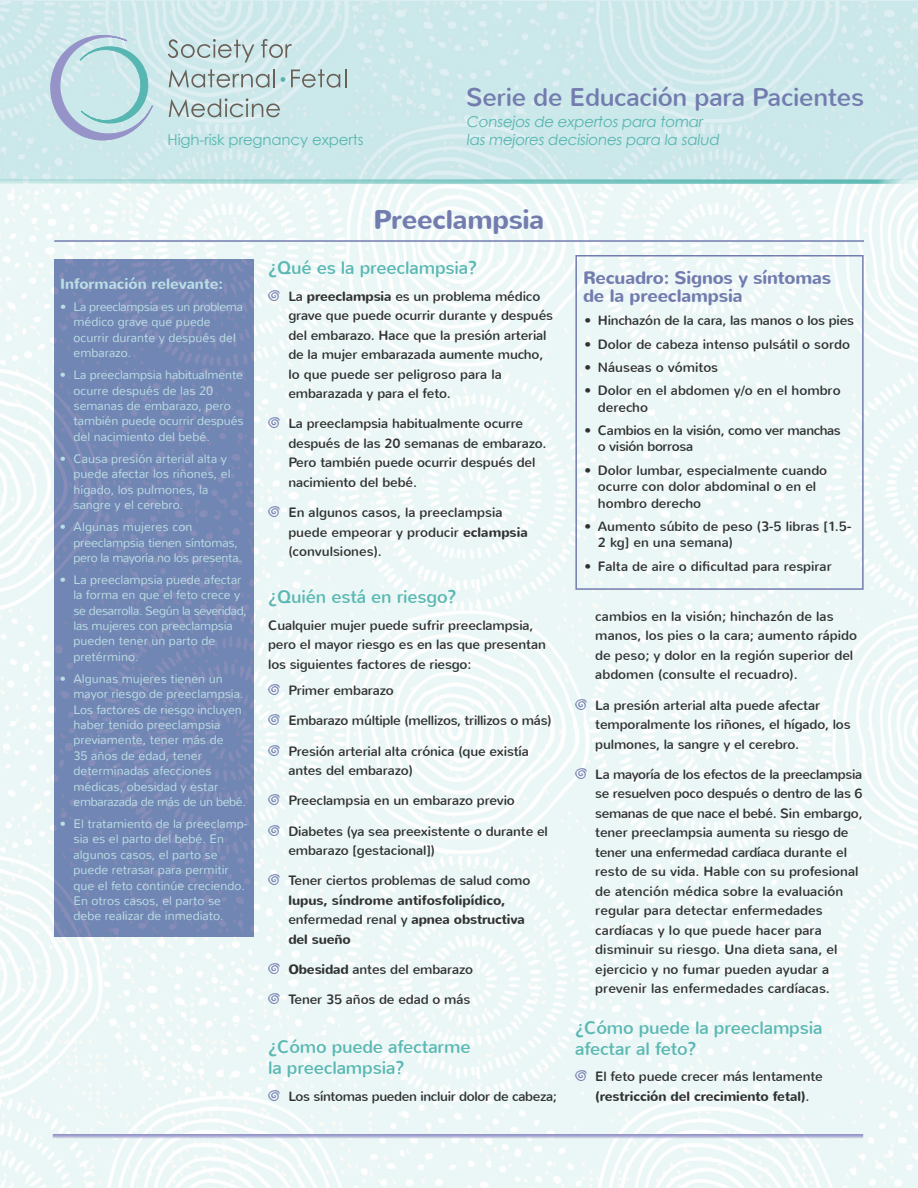
<style>
.page{position:relative;width:918px;height:1188px;background:#fff}
.page>*{position:absolute;margin:0;border:0;box-sizing:border-box;transform-origin:0 0}
.t1{font:700 27px "Nunito";letter-spacing:-.01em;color:#737cae}
.t2{font:25.5px "Nunito";letter-spacing:-.01em;color:#737cae}
.t3{font:18px/21px "Nunito";letter-spacing:-.01em;color:#5bb8b3}
.t4{font:700 18px/18px "Nunito";letter-spacing:-.01em;color:#737cae}
.t5{font:15px/18px "Century Gothic";letter-spacing:-.01em;color:#57b6b1}
.t6{font:700 15px "Nunito";color:#bbdee6}
.t7{font:13.5px/19.5px "Nunito";letter-spacing:-.01em;color:#313232}
.t8{font:700 13.5px/19.5px "Nunito";letter-spacing:-.01em;color:#313232}
.t9{font:300 12.3px/15.3px "Nunito";color:#bbdee6}
.s1{font-family:"Good Dog Bones";color:#737cae}
.s2{font-weight:700}
.s3{font-family:"Good Dog Bones";font-weight:400;color:#737cae}
.s4{font-weight:400}
</style>
<div class="page">
<img style="left:0;top:1px;width:918px;height:1187px">
<svg style="left:0;top:179px;width:918px;height:5px;background:#96d1ce"></svg>
<svg style="left:168px;top:39px;width:86px;height:23px;background:#bdcfd0"></svg>
<svg style="left:261px;top:39px;width:31px;height:19px"></svg>
<svg style="left:169px;top:69px;width:106px;height:19px;background:#b9c8c8"></svg>
<svg style="left:281px;top:77px;width:4px;height:5px"></svg>
<svg style="left:291px;top:69px;width:56px;height:19px"></svg>
<svg style="left:169px;top:98px;width:111px;height:19px;background:#b7c8c8"></svg>
<svg style="left:50px;top:35px;width:103px;height:106px;background:#bbd7e0"></svg>
<svg style="left:53px;top:1134px;width:810px;height:4px;background:#abadd3"></svg>
<svg style="left:54px;top:260px;width:200px;height:677px;background:#7386b4"></svg>
<hr style="left:54px;top:240px;width:810px;height:2px;background:#737cae">
<div style="left:575px;top:255px;width:289px;height:335px;border:2px solid #737cae"></div>
<p class="t5" style="left:168px;top:130px;width:197px">High-risk pregnancy experts</p>
<h2 class="t2" style="left:466px;top:80px;width:399px">Serie de Educación para Pacientes</h2>
<p class="t5" style="left:466px;top:112px;width:256px">Consejos de expertos para tomar las mejores decisiones para la salud</p>
<p class="t6" style="left:60px;top:274px;width:165px">Información relevante:</p>
<p class="t9" style="left:74px;top:299px;width:171px;text-indent:-14px">• La preeclampsia es un problema médico grave que puede ocurrir durante y después del embarazo.</p>
<p class="t9" style="left:74px;top:368px;width:172px;text-indent:-14px">• La preeclampsia habitualmente ocurre después de las 20 semanas de embarazo, pero también puede ocurrir después del nacimiento del bebé.</p>
<p class="t9" style="left:74px;top:451px;width:159px;text-indent:-14px">• Causa presión arterial alta y puede afectar los riñones, el hígado, los pulmones, la sangre y el cerebro.</p>
<p class="t9" style="left:74px;top:519px;width:170px;text-indent:-14px">• Algunas mujeres con preeclampsia tienen síntomas, pero la mayoría no los presenta.</p>
<p class="t9" style="left:74px;top:572px;width:175px;text-indent:-14px">• La preeclampsia puede afectar la forma en que el feto crece y se desarrolla. Según la severidad, las mujeres con preeclampsia pueden tener un parto de pretérmino.</p>
<p class="t9" style="left:74px;top:671px;width:174px;text-indent:-14px">• Algunas mujeres tienen un mayor riesgo de preeclampsia.<br>Los factores de riesgo incluyen haber tenido preeclampsia previamente, tener más de<br>35 años de edad, tener determinadas afecciones médicas, obesidad y estar embarazada de más de un bebé.</p>
<p class="t9" style="left:74px;top:816px;width:176px;text-indent:-14px">• El tratamiento de la preeclamp&shy;sia es el parto del bebé. En algunos casos, el parto se puede retrasar para permitir que el feto continúe creciendo.<br>En otros casos, el parto se debe realizar de inmediato.</p>
<h1 class="t1" style="left:374px;top:201px;width:172px">Preeclampsia</h1>
<h3 class="t3" style="left:268px;top:258px;width:211px">¿Qué es la preeclampsia?</h3>
<p class="t7" style="left:288px;top:286px;width:266px;text-indent:-20px"><span class="s1">j</span> La <span class="s2">preeclampsia</span> es un problema médico grave que puede ocurrir durante y después del embarazo. Hace que la presión arterial de la mujer embarazada aumente mucho, lo que puede ser peligroso para la embarazada y para el feto.</p>
<p class="t7" style="left:288px;top:414px;width:260px;text-indent:-20px"><span class="s1">j</span> La preeclampsia habitualmente ocurre después de las 20 semanas de embarazo.<br>Pero también puede ocurrir después del nacimiento del bebé.</p>
<p class="t7" style="left:288px;top:503px;width:241px;text-indent:-20px"><span class="s1">j</span> En algunos casos, la preeclampsia puede empeorar y producir <span class="s2">eclampsia </span>(convulsiones).</p>
<h3 class="t3" style="left:268px;top:587px;width:190px">¿Quién está en riesgo?</h3>
<p class="t7" style="left:268px;top:615px;width:279px">Cualquier mujer puede sufrir preeclampsia, pero el mayor riesgo es en las que presentan los siguientes factores de riesgo:</p>
<p class="t7" style="left:268px;top:681px;width:127px"><span class="s1">j</span> Primer embarazo</p>
<p class="t7" style="left:268px;top:711px;width:285px"><span class="s1">j</span> Embarazo múltiple (mellizos, trillizos o más)</p>
<p class="t7" style="left:288px;top:741px;width:242px;text-indent:-20px"><span class="s1">j</span> Presión arterial alta crónica (que existía antes del embarazo)</p>
<p class="t7" style="left:268px;top:791px;width:248px"><span class="s1">j</span> Preeclampsia en un embarazo previo</p>
<p class="t7" style="left:288px;top:821px;width:261px;text-indent:-20px"><span class="s1">j</span> Diabetes (ya sea preexistente o durante el embarazo [gestacional])</p>
<p class="t8" style="left:288px;top:871px;width:244px;text-indent:-20px"><span class="s3">j</span> <span class="s4">Tener ciertos problemas de salud como </span>lupus, síndrome antifosfolipídico, <span class="s4">enfermedad renal y</span> apnea obstructiva del sueño</p>
<p class="t7" style="left:268px;top:960px;width:206px"><span class="s1">j</span> <span class="s2">Obesidad</span> antes del embarazo</p>
<p class="t7" style="left:268px;top:990px;width:204px"><span class="s1">j</span> Tener 35 años de edad o más</p>
<h3 class="t3" style="left:268px;top:1037px;width:204px">¿Cómo puede afectarme la preeclampsia?</h3>
<p class="t7" style="left:268px;top:1086px;width:290px"><span class="s1">j</span> Los síntomas pueden incluir dolor de cabeza;</p>
<h3 class="t4" style="left:583px;top:269px;width:250px">Recuadro: Signos y síntomas de la preeclampsia</h3>
<p class="t7" style="left:584px;top:311px;width:271px">• Hinchazón de la cara, las manos o los pies</p>
<p class="t7" style="left:584px;top:334px;width:267px">• Dolor de cabeza intenso pulsátil o sordo</p>
<p class="t7" style="left:584px;top:358px;width:135px">• Náuseas o vómitos</p>
<p class="t7" style="left:598px;top:382px;width:244px;line-height:16.5px;text-indent:-14px">• Dolor en el abdomen y/o en el hombro derecho</p>
<p class="t7" style="left:598px;top:422px;width:244px;line-height:16.5px;text-indent:-14px">• Cambios en la visión, como ver manchas o visión borrosa</p>
<p class="t7" style="left:598px;top:462px;width:231px;line-height:16.5px;text-indent:-14px">• Dolor lumbar, especialmente cuando ocurre con dolor abdominal o en el hombro derecho</p>
<p class="t7" style="left:598px;top:518px;width:255px;line-height:16.5px;text-indent:-14px">• Aumento súbito de peso (3-5 libras [1.5-<br>2 kg] en una semana)</p>
<p class="t7" style="left:584px;top:556px;width:249px">• Falta de aire o dificultad para respirar</p>
<p class="t7" style="left:595px;top:607px;width:263px">cambios en la visión; hinchazón de las manos, los pies o la cara; aumento rápido de peso; y dolor en la región superior del abdomen (consulte el recuadro).</p>
<p class="t7" style="left:595px;top:695px;width:257px;text-indent:-20px"><span class="s1">j</span> La presión arterial alta puede afectar temporalmente los riñones, el hígado, los pulmones, la sangre y el cerebro.</p>
<p class="t7" style="left:595px;top:765px;width:269px;text-indent:-20px"><span class="s1">j</span> La mayoría de los efectos de la preeclampsia se resuelven poco después o dentro de las 6 semanas de que nace el bebé. Sin embargo, tener preeclampsia aumenta su riesgo de tener una enfermedad cardíaca durante el resto de su vida. Hable con su profesional de atención médica sobre la evaluación regular para detectar enfermedades cardíacas y lo que puede hacer para disminuir su riesgo. Una dieta sana, el ejercicio y no fumar pueden ayudar a prevenir las enfermedades cardíacas.</p>
<h3 class="t3" style="left:575px;top:1018px;width:249px">¿Cómo puede la preeclampsia afectar al feto?</h3>
<p class="t8" style="left:575px;top:1067px;width:249px;text-align:center"><span class="s3">j</span> <span class="s4">El feto puede crecer más lentamente </span>(restricción del crecimiento fetal)<span class="s4">.</span></p>
</div>
